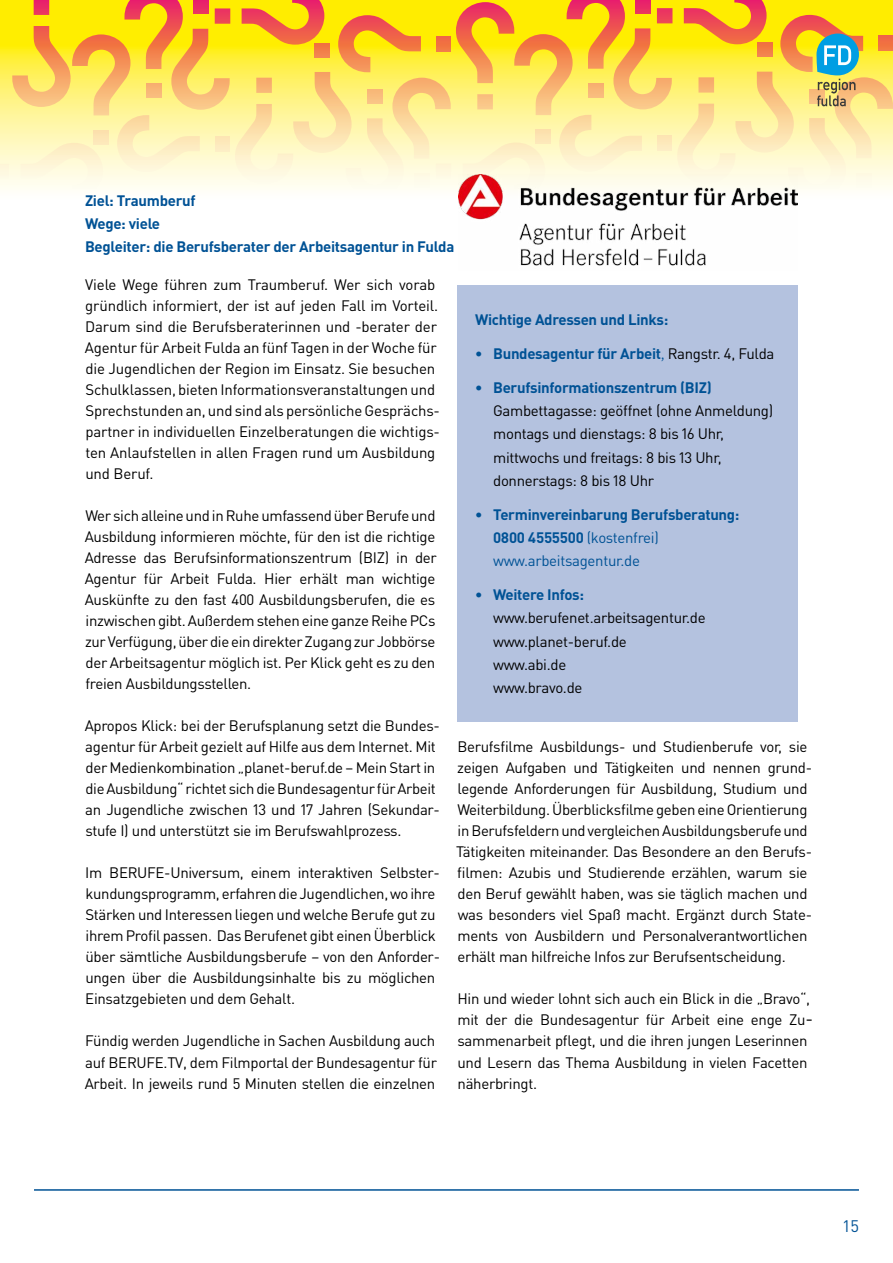
<style>
.page{position:relative;width:893px;height:1263px;background:#fff}
.page>*{position:absolute;margin:0;border:0;box-sizing:border-box;transform-origin:0 0}
.t1{font:16.5px "DIN Pro";color:#005295}
.t2{font:15px/21px "DIN Pro";letter-spacing:-.02em;color:#000}
.t3{font:700 15px/23.2px "DIN Pro";letter-spacing:-.02em;color:#005295}
.s1{font-family:"Clearface Gothic LH";font-weight:300}
.s2{font-weight:400;color:#000}
.s3{font-weight:400}
</style>
<div class="page">
<hr style="left:34px;top:1189px;width:825px;height:2px;background:#005295">
<svg style="left:0;top:0;width:893px;height:200px;background:#fadd7b"></svg>
<img style="left:459px;top:174px;width:338px;height:92px">
<div style="left:457px;top:285px;width:340px;height:437px;background:#b4c2df"></div>
<p class="t3" style="left:85px;top:188px;width:371px">Ziel: Traumberuf<br>Wege: viele<br>Begleiter: die Berufsberater der Arbeitsagentur in Fulda</p>
<p class="t2" style="left:85px;top:274px;width:357px">Viele Wege führen zum Traumberuf. Wer sich vorab gründlich informiert, der ist auf jeden Fall im Vorteil.<br>Darum sind die Berufsberaterinnen und -berater der Agentur für Arbeit Fulda an fünf Tagen in der Woche für die Jugendlichen der Region im Einsatz. Sie besuchen Schulklassen, bieten Informationsveranstaltungen und Sprechstunden an, und sind als persönliche Gesprächs&shy;partner in individuellen Einzelberatungen die wichtigs&shy;ten Anlaufstellen in allen Fragen rund um Ausbildung und Beruf.</p>
<p class="t2" style="left:85px;top:505px;width:354px;text-align:justify">Wer sich alleine und in Ruhe umfassend über Berufe und Ausbildung informieren möchte, für den ist die richtige Adresse das Berufsinformationszentrum (BIZ) in der Agentur für Arbeit Fulda. Hier erhält man wichtige Auskünfte zu den fast 400 Ausbildungsberufen, die es inzwischen gibt. Außerdem stehen eine ganze Reihe PCs zur Verfügung, über die ein direkter Zugang zur Jobbörse der Arbeitsagentur möglich ist. Per Klick geht es zu den freien Ausbildungsstellen.</p>
<p class="t2" style="left:85px;top:715px;width:357px">Apropos Klick: bei der Berufsplanung setzt die Bundes&shy;agentur für Arbeit gezielt auf Hilfe aus dem Internet. Mit der Medienkombination „planet-beruf.de – Mein Start in die Ausbildung“ richtet sich die Bundesagentur für Arbeit an Jugendliche zwischen 13 und 17 Jahren (Sekundar&shy;stufe I) und unterstützt sie im Berufswahlprozess.</p>
<p class="t2" style="left:85px;top:862px;width:354px">Im BERUFE-Universum, einem interaktiven Selbster&shy;kundungsprogramm, erfahren die Jugendlichen, wo ihre Stärken und Interessen liegen und welche Berufe gut zu ihrem Profil passen. Das Berufenet gibt einen Überblick über sämtliche Ausbildungsberufe – von den Anforder&shy;ungen über die Ausbildungsinhalte bis zu möglichen Einsatzgebieten und dem Gehalt.</p>
<p class="t2" style="left:85px;top:1030px;width:354px;text-align:justify">Fündig werden Jugendliche in Sachen Ausbildung auch auf BERUFE.TV, dem Filmportal der Bundesagentur für Arbeit. In jeweils rund 5 Minuten stellen die einzelnen</p>
<p class="t3" style="left:475px;top:308px;width:195px">Wichtige Adressen und Links:</p>
<p class="t3" style="left:475px;top:342px;width:301px">• Bundesagentur für Arbeit<span class="s1">,</span> <span class="s2">Rangstr. 4, Fulda</span></p>
<p class="t3" style="left:475px;top:375px;width:238px">• Berufsinformationszentrum (BIZ)</p>
<p class="t2" style="left:493px;top:399px;width:282px;line-height:23.2px">Gambettagasse: geöffnet (ohne Anmeldung) montags und dienstags: 8 bis 16 Uhr, mittwochs und freitags: 8 bis 13 Uhr, donnerstags: 8 bis 18 Uhr</p>
<p class="t3" style="left:493px;top:502px;width:248px;text-indent:-18px">• Terminvereinbarung Berufsberatung:<br>0800 4555500 <span class="s3">(kostenfrei) www.arbeitsagentur.de</span></p>
<p class="t3" style="left:475px;top:582px;width:111px">• Weitere Infos:</p>
<p class="t2" style="left:493px;top:606px;width:214px;line-height:23.2px">www.berufenet.arbeitsagentur.de www.planet-beruf.de<br>www.abi.de<br>www.bravo.de</p>
<p class="t2" style="left:456px;top:736px;width:357px">Berufsfilme Ausbildungs- und Studienberufe vor, sie zeigen Aufgaben und Tätigkeiten und nennen grund&shy;legende Anforderungen für Ausbildung, Studium und Weiterbildung. Überblicksfilme geben eine Orientierung in Berufsfeldern und vergleichen Ausbildungsberufe und Tätigkeiten miteinander. Das Besondere an den Berufs&shy;filmen: Azubis und Studierende erzählen, warum sie den Beruf gewählt haben, was sie täglich machen und was besonders viel Spaß macht. Ergänzt durch State&shy;ments von Ausbildern und Personalverantwortlichen erhält man hilfreiche Infos zur Berufsentscheidung.</p>
<p class="t2" style="left:457px;top:988px;width:354px">Hin und wieder lohnt sich auch ein Blick in die „Bravo“, mit der die Bundesagentur für Arbeit eine enge Zu&shy;sammenarbeit pflegt, und die ihren jungen Leserinnen und Lesern das Thema Ausbildung in vielen Facetten näherbringt.</p>
<p class="t1" style="left:842px;top:1215px;width:18px">15</p>
</div>
